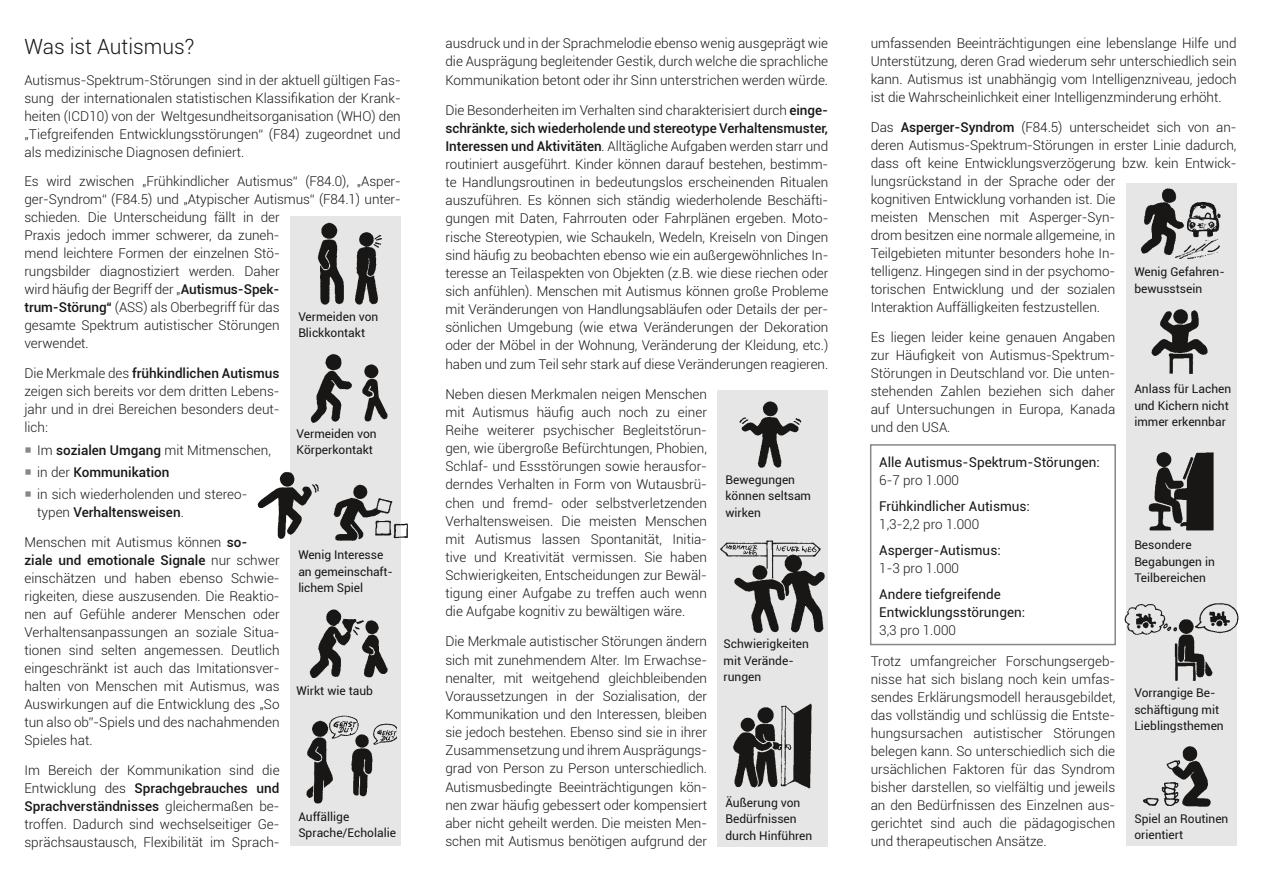
<style>
.page{position:relative;width:1263px;height:893px;background:#fff}
.page>*{position:absolute;margin:0;border:0;box-sizing:border-box;transform-origin:0 0}
.t1{font:300 21px "Roboto";color:#181716}
.t2{font:300 13.5px/18px "Roboto";letter-spacing:-.005em;color:#181716;text-align:justify}
.t3{font:13.5px/18px "Roboto";color:#181716}
.t4{font:500 13.5px "Roboto";color:#181716}
.t5{font:12px/16.5px "Roboto";color:#181716}
.s1{font-weight:500}
.s2{color:#868786}
.s3{font-weight:300}
</style>
<div class="page">
<div style="left:718px;top:390px;width:110px;height:456px;background:#e6e6e6"></div>
<div style="left:290px;top:217px;width:111px;height:629px;background:#e6e6e6"></div>
<img style="left:317px;top:222px;width:65px;height:83px">
<img style="left:310px;top:354px;width:78px;height:69px">
<img style="left:257px;top:472px;width:151px;height:69px">
<img style="left:309px;top:609px;width:79px;height:69px">
<img style="left:306px;top:715px;width:90px;height:89px">
<img style="left:739px;top:401px;width:63px;height:67px">
<img style="left:720px;top:540px;width:105px;height:93px">
<img style="left:733px;top:703px;width:79px;height:86px">
<div style="left:1126px;top:184px;width:110px;height:662px;background:#e6e6e6"></div>
<img style="left:1140px;top:188px;width:81px;height:71px">
<img style="left:1151px;top:309px;width:57px;height:65px">
<img style="left:1148px;top:452px;width:66px;height:79px">
<img style="left:1124px;top:599px;width:114px;height:86px">
<img style="left:1143px;top:746px;width:68px;height:61px">
<div style="left:870px;top:444px;width:246px;height:201px;border:2px solid #868786"></div>
<h1 class="t1" style="left:24px;top:32px;width:171px">Was ist Autismus?</h1>
<p class="t2" style="left:24px;top:70px;width:378px">Autismus-Spektrum-Störungen sind in der aktuell gültigen Fas&shy;sung der internationalen statistischen Klassifikation der Krank&shy;heiten (ICD10) von der Weltgesundheitsorganisation (WHO) den „Tiefgreifenden Entwicklungsstörungen“ (F84) zugeordnet und als medizinische Diagnosen definiert.</p>
<p class="t2" style="left:24px;top:172px;width:378px;text-align:left">Es wird zwischen „Frühkindlicher Autismus“ (F84.0), „Asper&shy;ger-Syndrom“ (F84.5) und „Atypischer Autismus“ (F84.1) unter&shy;schieden. Die Unterscheidung fällt in der<br>Praxis jedoch immer schwerer, da zuneh-<br>mend leichtere Formen der einzelnen Stö-<br>rungsbilder diagnostiziert werden. Daher<br>wird häufig der Begriff der „<span class="s1">Autismus-Spek-<br>trum-Störung“</span> (ASS) als Oberbegriff für das<br>gesamte Spektrum autistischer Störungen<br>verwendet.</p>
<p class="t2" style="left:24px;top:364px;width:257px">Die Merkmale des <span class="s1">frühkindlichen Autismus </span>zeigen sich bereits vor dem dritten Lebens&shy;jahr und in drei Bereichen besonders deut&shy;lich:</p>
<p class="t2" style="left:24px;top:440px;width:248px"><span class="s2">○</span> Im <span class="s1">sozialen Umgang</span> mit Mitmenschen,</p>
<p class="t4" style="left:24px;top:462px;width:147px"><span class="s2">○</span> <span class="s3">in der</span> Kommunikation</p>
<p class="t2" style="left:37px;top:485px;width:212px;text-indent:-13px"><span class="s2">○</span> in sich wiederholenden und stereo&shy;typen <span class="s1">Verhaltensweisen</span>.</p>
<p class="t2" style="left:24px;top:533px;width:257px;text-align:left">Menschen mit Autismus können <span class="s1">so-<br>ziale und emotionale Signale</span> nur schwer einschätzen und haben ebenso Schwie&shy;rigkeiten, diese auszusenden. Die Reaktio&shy;nen auf Gefühle anderer Menschen oder Verhaltensanpassungen an soziale Situa&shy;tionen sind selten angemessen. Deutlich eingeschränkt ist auch das Imitationsver&shy;halten von Menschen mit Autismus, was Auswirkungen auf die Entwicklung des „So tun also ob”-Spiels und des nachahmenden Spieles hat.</p>
<p class="t2" style="left:24px;top:761px;width:257px">Im Bereich der Kommunikation sind die Entwicklung des <span class="s1">Sprachgebrauches und Sprachverständnisses</span> gleichermaßen be&shy;troffen. Dadurch sind wechselseitiger Ge&shy;sprächsaustausch, Flexibilität im Sprach-</p>
<p class="t5" style="left:298px;top:308px;width:82px">Vermeiden von<br>Blickkontakt</p>
<p class="t5" style="left:297px;top:425px;width:82px">Vermeiden von<br>Körperkontakt</p>
<p class="t5" style="left:298px;top:546px;width:94px">Wenig Interesse an gemeinschaft&shy;lichem Spiel</p>
<p class="t5" style="left:297px;top:682px;width:78px">Wirkt wie taub</p>
<p class="t5" style="left:298px;top:808px;width:99px">Auffällige<br>Sprache/Echolalie</p>
<p class="t2" style="left:445px;top:34px;width:384px">ausdruck und in der Sprachmelodie ebenso wenig ausgeprägt wie die Ausprägung begleitender Gestik, durch welche die sprachliche Kommunikation betont oder ihr Sinn unterstrichen werden würde.</p>
<p class="t2" style="left:445px;top:100px;width:384px">Die Besonderheiten im Verhalten sind charakterisiert durch <span class="s1">einge&shy;schränkte, sich wiederholende und stereotype Verhaltensmuster, Interessen und Aktivitäten</span>. Alltägliche Aufgaben werden starr und routiniert ausgeführt. Kinder können darauf bestehen, bestimm&shy;te Handlungsroutinen in bedeutungslos erscheinenden Ritualen auszuführen. Es können sich ständig wiederholende Beschäfti&shy;gungen mit Daten, Fahrrouten oder Fahrplänen ergeben. Moto&shy;rische Stereotypien, wie Schaukeln, Wedeln, Kreiseln von Dingen sind häufig zu beobachten ebenso wie ein außergewöhnliches In&shy;teresse an Teilaspekten von Objekten (z.B. wie diese riechen oder sich anfühlen). Menschen mit Autismus können große Probleme mit Veränderungen von Handlungsabläufen oder Details der per&shy;sönlichen Umgebung (wie etwa Veränderungen der Dekoration oder der Möbel in der Wohnung, Veränderung der Kleidung, etc.) haben und zum Teil sehr stark auf diese Veränderungen reagieren.</p>
<p class="t2" style="left:445px;top:384px;width:263px">Neben diesen Merkmalen neigen Menschen mit Autismus häufig auch noch zu einer Reihe weiterer psychischer Begleitstörun&shy;gen, wie übergroße Befürchtungen, Phobien, Schlaf- und Essstörungen sowie herausfor&shy;derndes Verhalten in Form von Wutausbrü&shy;chen und fremd- oder selbstverletzenden Verhaltensweisen. Die meisten Menschen mit Autismus lassen Spontanität, Initia&shy;tive und Kreativität vermissen. Sie haben Schwierigkeiten, Entscheidungen zur Bewäl&shy;tigung einer Aufgabe zu treffen auch wenn die Aufgabe kognitiv zu bewältigen wäre.</p>
<p class="t2" style="left:445px;top:632px;width:263px">Die Merkmale autistischer Störungen ändern sich mit zunehmendem Alter. Im Erwachse&shy;nenalter, mit weitgehend gleichbleibenden Voraussetzungen in der Sozialisation, der Kommunikation und den Interessen, bleiben sie jedoch bestehen. Ebenso sind sie in ihrer Zusammensetzung und ihrem Ausprägungs&shy;grad von Person zu Person unterschiedlich.<br>Autismusbedingte Beeinträchtigungen kön&shy;nen zwar häufig gebessert oder kompensiert aber nicht geheilt werden. Die meisten Men&shy;schen mit Autismus benötigen aufgrund der</p>
<p class="t5" style="left:725px;top:471px;width:87px">Bewegungen können seltsam wirken</p>
<p class="t5" style="left:723px;top:635px;width:87px">Schwierigkeiten mit Verände&shy;rungen</p>
<p class="t5" style="left:725px;top:793px;width:88px">Äußerung von<br>Bedürfnissen durch Hinführen</p>
<p class="t2" style="left:871px;top:34px;width:367px">umfassenden Beeinträchtigungen eine lebenslange Hilfe und Unterstützung, deren Grad wiederum sehr unterschiedlich sein kann. Autismus ist unabhängig vom Intelligenzniveau, jedoch ist die Wahrscheinlichkeit einer Intelligenzminderung erhöht.</p>
<p class="t2" style="left:871px;top:118px;width:367px;text-align:left">Das <span class="s1">Asperger-Syndrom</span> (F84.5) unterscheidet sich von an&shy;deren Autismus-Spektrum-Störungen in erster Linie dadurch, dass oft keine Entwicklungsverzögerung bzw. kein Entwick&shy;lungsrückstand in der Sprache oder der<br>kognitiven Entwicklung vorhanden ist. Die<br>meisten Menschen mit Asperger-Syn-<br>drom besitzen eine normale allgemeine, in<br>Teilgebieten mitunter besonders hohe In-<br>telligenz. Hingegen sind in der psychomo-<br>torischen Entwicklung und der sozialen<br>Interaktion Auffälligkeiten festzustellen.</p>
<p class="t2" style="left:871px;top:328px;width:246px;text-align:left">Es liegen leider keine genauen Angaben zur Häufigkeit von Autismus-Spektrum-Störungen in Deutschland vor. Die unten&shy;stehenden Zahlen beziehen sich daher auf Untersuchungen in Europa, Kanada und den USA.</p>
<p class="t3" style="left:879px;top:453px;width:222px">Alle Autismus-Spektrum-Störungen:</p>
<p class="t2" style="left:879px;top:471px;width:81px">6-7 pro 1.000</p>
<p class="t3" style="left:879px;top:497px;width:152px">Frühkindlicher Autismus:</p>
<p class="t2" style="left:879px;top:515px;width:101px">1,3-2,2 pro 1.000</p>
<p class="t3" style="left:879px;top:541px;width:123px">Asperger-Autismus:</p>
<p class="t2" style="left:879px;top:559px;width:81px">1-3 pro 1.000</p>
<p class="t3" style="left:879px;top:585px;width:147px">Andere tiefgreifende<br>Entwicklungsstörungen:</p>
<p class="t2" style="left:879px;top:621px;width:78px">3,3 pro 1.000</p>
<p class="t2" style="left:871px;top:652px;width:246px">Trotz umfangreicher Forschungsergeb&shy;nisse hat sich bislang noch kein umfas&shy;sendes Erklärungsmodell herausgebildet, das vollständig und schlüssig die Entste&shy;hungsursachen autistischer Störungen belegen kann. So unterschiedlich sich die ursächlichen Faktoren für das Syndrom bisher darstellen, so vielfältig und jeweils an den Bedürfnissen des Einzelnen aus&shy;gerichtet sind auch die pädagogischen und therapeutischen Ansätze.</p>
<p class="t5" style="left:1134px;top:263px;width:92px">Wenig Gefahren&shy;bewusstsein</p>
<p class="t5" style="left:1134px;top:380px;width:98px">Anlass für Lachen und Kichern nicht immer erkennbar</p>
<p class="t5" style="left:1134px;top:536px;width:82px">Besondere<br>Begabungen in<br>Teilbereichen</p>
<p class="t5" style="left:1134px;top:684px;width:91px">Vorrangige Be&shy;schäftigung mit<br>Lieblingsthemen</p>
<p class="t5" style="left:1134px;top:810px;width:96px">Spiel an Routinen orientiert</p>
</div>
